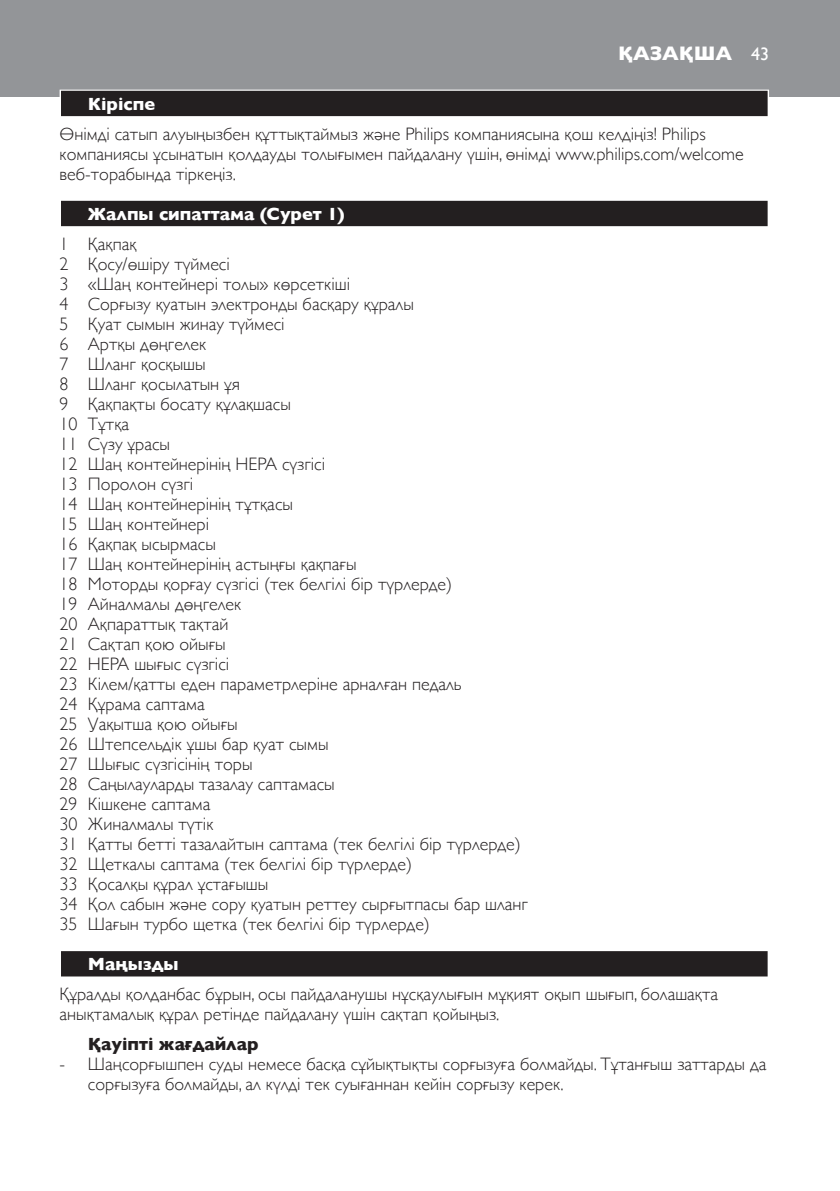
<style>
.page{position:relative;width:840px;height:1191px;background:#fff}
.page>*{position:absolute;margin:0;border:0;box-sizing:border-box;transform-origin:0 0}
.t1{font:700 20px "Gill Sans";color:#fff}
.t2{font:300 18px/20px "Gill Sans";color:#231f20}
.t3{font:700 18px "Gill Sans";color:#fff}
.t4{font:700 18px "Gill Sans";color:#231f20}
.t5{font:18px "Gill Sans Alt One WGL";color:#fff}
.s1{font-family:"Gill Sans Alt One WGL Light";font-weight:400}
</style>
<div class="page">
<div style="left:0;top:0;width:839px;height:96px;background:#939598"></div>
<div style="left:60px;top:90px;width:708px;height:28px;background:#e4e3e3"></div>
<div style="left:61px;top:91px;width:706px;height:25px;background:#231f20"></div>
<div style="left:60px;top:200px;width:708px;height:28px;background:#d9d9d9"></div>
<div style="left:61px;top:201px;width:706px;height:25px;background:#231f20"></div>
<div style="left:60px;top:950px;width:708px;height:28px;background:#918f8f"></div>
<div style="left:61px;top:951px;width:706px;height:25px;background:#231f20"></div>
<p class="t1" style="left:618px;top:42px;width:115px">Қазақша</p>
<p class="t5" style="left:750px;top:42px;width:19px">43</p>
<p class="t3" style="left:88px;top:93px;width:69px">Кіріспе</p>
<p class="t2" style="left:60px;top:124px;width:685px">Өнімді сатып алуыңызбен құттықтаймыз және Philips компаниясына қош келдіңіз! Philips компаниясы ұсынатын қолдауды толығымен пайдалану үшін, өнімді www.philips.com/welcome веб-торабында тіркеңіз.</p>
<p class="t3" style="left:88px;top:203px;width:258px">Жалпы сипаттама (Cурет 1)</p>
<p class="t2" style="left:60px;top:234px;width:469px">1 Қақпақ<br>2 Қосу/өшіру түймесі<br>3 «Шаң контейнері толы» көрсеткіші<br>4 Сорғызу қуатын электронды басқару құралы<br>5 Қуат сымын жинау түймесі<br>6 Артқы дөңгелек<br>7 Шланг қосқышы<br>8 Шланг қосылатын ұя<br>9 Қақпақты босату құлақшасы<br>10 Тұтқа<br>11 Сүзу ұрасы<br>12 Шаң контейнерінің HEPA сүзгісі<br>13 Поролон сүзгі<br>14 Шаң контейнерінің тұтқасы<br>15 Шаң контейнері<br>16 Қақпақ ысырмасы<br>17 Шаң контейнерінің астыңғы қақпағы<br>18 Моторды қорғау сүзгісі (тек белгілі бір түрлерде)<br>19 Айналмалы дөңгелек<br>20 Ақпараттық тақтай<br>21 Сақтап қою ойығы<br>22 HEPA шығыс сүзгісі<br>23 Кілем/қатты еден параметрлеріне арналған педаль<br>24 Құрама саптама<br>25 Уақытша қою ойығы<br>26 Штепсельдік ұшы бар қуат сымы<br>27 Шығыс сүзгісінің торы<br>28 Саңылауларды тазалау саптамасы<br>29 Кішкене саптама<br>30 Жиналмалы түтік<br>31 Қатты бетті тазалайтын саптама (тек белгілі бір түрлерде)<br>32 Щеткалы саптама (тек белгілі бір түрлерде)<br>33 Қосалқы құрал ұстағышы<br>34 Қол сабын және сору қуатын реттеу сырғытпасы бар шланг<br>35 Шағын турбо щетка (тек белгілі бір түрлерде)</p>
<p class="t3" style="left:88px;top:953px;width:92px">Маңызды</p>
<p class="t2" style="left:60px;top:984px;width:659px">Құралды қолданбас бұрын, осы пайдаланушы нұсқаулығын мұқият оқып шығып, болашақта анықтамалық құрал ретінде пайдалану үшін сақтап қойыңыз.</p>
<p class="t4" style="left:88px;top:1033px;width:172px">Қауіпті жағдайлар</p>
<p class="t2" style="left:88px;top:1054px;width:679px;text-indent:-28px"><span class="s1">-</span> Шаңсорғышпен суды немесе басқа сұйықтықты сорғызуға болмайды. Тұтанғыш заттарды да сорғызуға болмайды, ал күлді тек суығаннан кейін сорғызу керек.</p>
</div>
